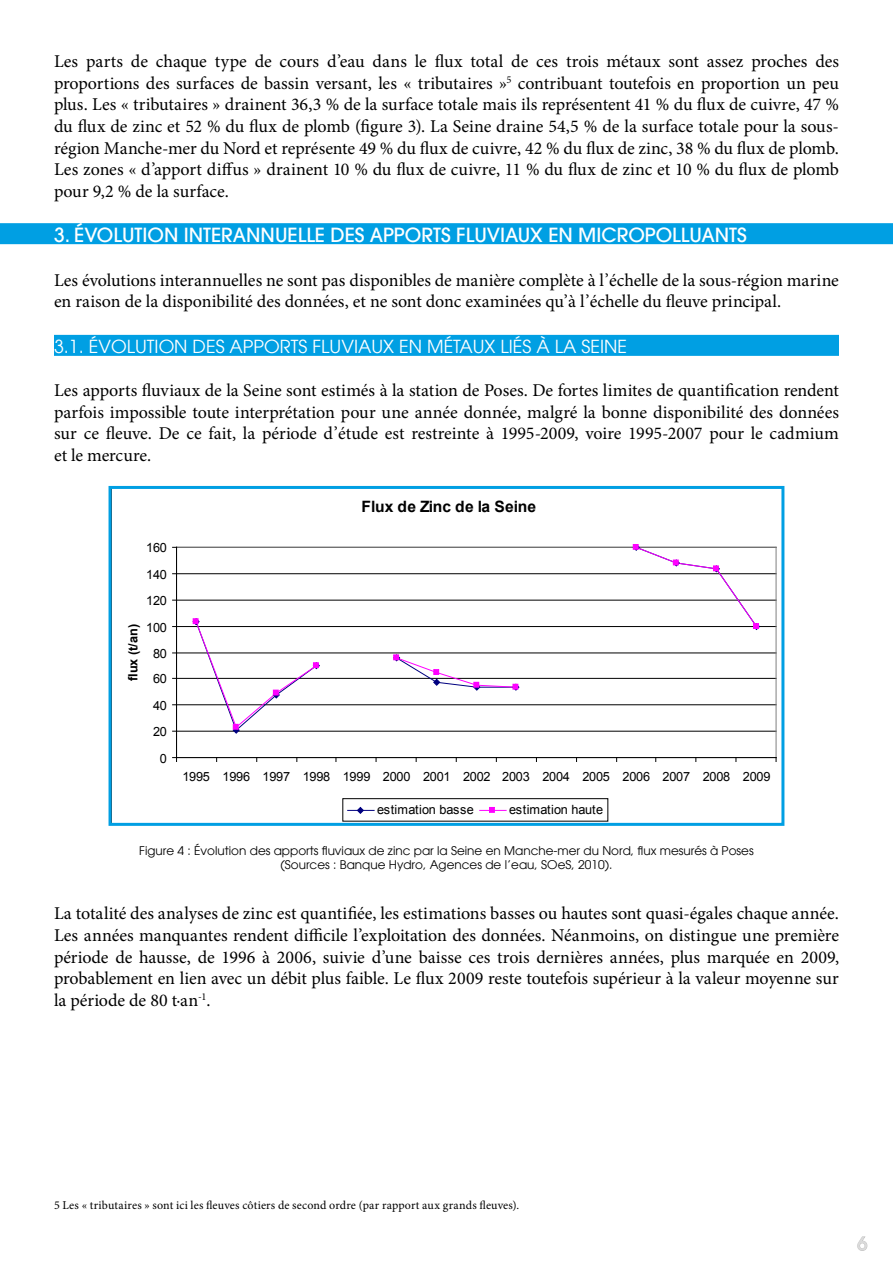
<style>
.page{position:relative;width:893px;height:1263px;background:#fff}
.page>*{position:absolute;margin:0;border:0;box-sizing:border-box;transform-origin:0 0}
.t1{font:500 19.5px "Avant Garde LT";color:#fff}
.t2{font:18px/21.6px "Minion Pro";letter-spacing:-.005em;color:#000;text-align:justify}
.t3{font:18px "Avant Garde LT";color:#fff}
.t4{font:500 18px "Avant Garde LT";color:#dadada}
.t5{font:700 15.6px "Arial";letter-spacing:.015em;color:#000}
.t6{font:12.75px "Arial";letter-spacing:-.02em;color:#000}
.t7{font:12.75px "Arial";letter-spacing:.01em;color:#000}
.t8{font:700 12.75px "Arial";color:#000}
.t9{font:12px/14.4px "Avant Garde LT";color:#000;text-align:center}
.t10{font:12px "Minion Pro";letter-spacing:.01em;color:#000}
</style>
<div class="page">
<svg style="left:857px;top:1236px;width:11px;height:15px"></svg>
<div style="left:0;top:223px;width:893px;height:21px;background:#009fe3"></div>
<div style="left:54px;top:335px;width:785px;height:21px;background:#009fe3"></div>
<svg style="left:172px;top:544px;width:605px;height:278px"></svg>
<div style="left:109px;top:486px;width:675px;height:340px;border:3px solid #009fe3"></div>
<p class="t2" style="left:54px;top:51px;width:787px">Les parts de chaque type de cours d’eau dans le flux total de ces trois métaux sont assez proches des proportions des surfaces de bassin versant, les « tributaires »<sup>5</sup> contribuant toutefois en proportion un peu plus. Les « tributaires » drainent 36,3 % de la surface totale mais ils représentent 41 % du flux de cuivre, 47 % du flux de zinc et 52 % du flux de plomb (figure 3). La Seine draine 54,5 % de la surface totale pour la sous&shy;région Manche-mer du Nord et représente 49 % du flux de cuivre, 42 % du flux de zinc, 38 % du flux de plomb.<br>Les zones « d’apport diffus » drainent 10 % du flux de cuivre, 11 % du flux de zinc et 10 % du flux de plomb pour 9,2 % de la surface.</p>
<p class="t1" style="left:54px;top:223px;width:694px">3. ÉVOLUTION INTERANNUELLE DES APPORTS FLUVIAUX EN MICROPOLLUANTS</p>
<p class="t2" style="left:54px;top:269px;width:786px">Les évolutions interannuelles ne sont pas disponibles de manière complète à l’échelle de la sous-région marine en raison de la disponibilité des données, et ne sont donc examinées qu’à l’échelle du fleuve principal.</p>
<p class="t3" style="left:54px;top:335px;width:575px">3.1. ÉVOLUTION DES APPORTS FLUVIAUX EN MÉTAUX LIÉS À LA SEINE</p>
<p class="t2" style="left:54px;top:379px;width:786px">Les apports fluviaux de la Seine sont estimés à la station de Poses. De fortes limites de quantification rendent parfois impossible toute interprétation pour une année donnée, malgré la bonne disponibilité des données sur ce fleuve. De ce fait, la période d’étude est restreinte à 1995-2009, voire 1995-2007 pour le cadmium et le mercure.</p>
<p class="t6" style="left:146px;top:539px;width:22px">160</p>
<p class="t6" style="left:146px;top:566px;width:22px">140</p>
<p class="t6" style="left:146px;top:592px;width:22px">120</p>
<p class="t6" style="left:146px;top:619px;width:22px">100</p>
<p class="t8" style="left:125px;top:681px;width:59px;rotate:-90deg">flux (t/an)</p>
<p class="t6" style="left:153px;top:645px;width:15px">80</p>
<p class="t6" style="left:153px;top:670px;width:15px">60</p>
<p class="t6" style="left:153px;top:697px;width:15px">40</p>
<p class="t6" style="left:153px;top:723px;width:15px">20</p>
<p class="t6" style="left:160px;top:750px;width:9px">0</p>
<p class="t5" style="left:361px;top:496px;width:176px">Flux de Zinc de la Seine</p>
<p class="t6" style="left:182px;top:768px;width:589px">1995 1996 1997 1998 1999 2000 2001 2002 2003 2004 2005 2006 2007 2008 2009</p>
<p class="t7" style="left:377px;top:801px;width:99px">estimation basse</p>
<p class="t7" style="left:509px;top:801px;width:96px">estimation haute</p>
<p class="t9" style="left:139px;top:843px;width:616px">Figure 4 : Évolution des apports fluviaux de zinc par la Seine en Manche-mer du Nord, flux mesurés à Poses (Sources : Banque Hydro, Agences de l’eau, SOeS, 2010).</p>
<p class="t2" style="left:54px;top:903px;width:787px">La totalité des analyses de zinc est quantifiée, les estimations basses ou hautes sont quasi-égales chaque année.<br>Les années manquantes rendent difficile l’exploitation des données. Néanmoins, on distingue une première période de hausse, de 1996 à 2006, suivie d’une baisse ces trois dernières années, plus marquée en 2009, probablement en lien avec un débit plus faible. Le flux 2009 reste toutefois supérieur à la valeur moyenne sur la période de 80 t·an<sup>-1</sup>.</p>
<p class="t10" style="left:54px;top:1197px;width:467px">5 Les « tributaires » sont ici les fleuves côtiers de second ordre (par rapport aux grands fleuves).</p>
<p class="t4" style="left:857px;top:1232px;width:11px">6</p>
</div>
